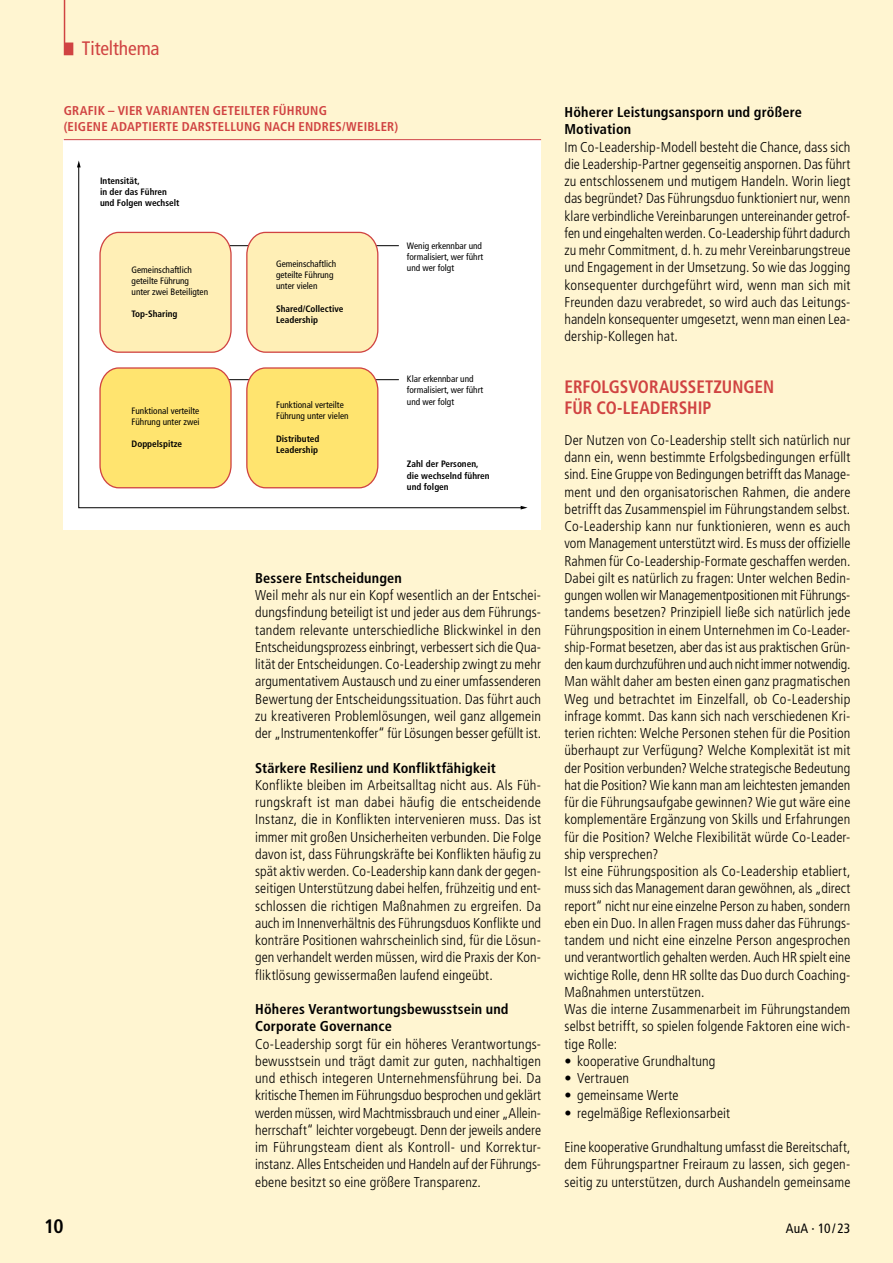
<style>
.page{position:relative;width:893px;height:1263px;background:#fff5d1}
.page>*{position:absolute;margin:0;border:0;box-sizing:border-box;transform-origin:0 0}
.t1{font:condensed 19.5px "Frutiger LT Std";letter-spacing:-.005em;color:#d04342}
.t2{font:700 condensed 19.5px "Frutiger LT Std";color:#000}
.t3{font:700 condensed 18px "Frutiger LT Std";color:#d04342;scale:.95 1}
.t4{font:300 condensed 14.25px/17.2px "Frutiger LT Std";letter-spacing:.01em;color:#000}
.t5{font:condensed 13.5px "Frutiger LT Std";letter-spacing:.005em;color:#000}
.t6{font:700 condensed 12.75px/15.8px "Frutiger LT Std";letter-spacing:.015em;color:#d04342}
.t7{font:condensed 9.3px/11.1px "Frutiger LT Std";color:#000}
.t8{font:700 condensed 9.3px/11.1px "Frutiger LT Std";color:#000}
.s1{font-weight:700}
</style>
<div class="page">
<svg style="left:64px;top:0;width:9px;height:55px"></svg>
<div style="left:64px;top:139px;width:477px;height:391px;background:#fff"></div>
<svg style="left:78px;top:167px;width:443px;height:341px"></svg>
<svg style="left:77px;top:161px;width:4px;height:6px"></svg>
<svg style="left:521px;top:506px;width:7px;height:3px"></svg>
<hr style="left:64px;top:139px;width:477px;height:1px;background:#d04342">
<p class="t1" style="left:82px;top:37px;width:79px">Titelthema</p>
<p class="t6" style="left:64px;top:103px;width:248px">Grafik – Vier Varianten geteilter Führung (eigene adapt</p>
<p class="t6" style="left:148px;top:118px;width:85px">ierte Darstellung</p>
<p class="t6" style="left:264px;top:118px;width:9px">nac</p>
<p class="t6" style="left:288px;top:118px;width:20px">h End</p>
<p class="t6" style="left:322px;top:118px;width:78px">res/Weibler)</p>
<p class="t8" style="left:100px;top:176px;width:81px">Intensität,<br>in der das Führen und Folgen wechselt</p>
<p class="t7" style="left:132px;top:264px;width:78px">Gemeinschaftlich geteilte Führung unter zwei Beteiligten</p>
<p class="t8" style="left:132px;top:308px;width:47px">Top-Sharing</p>
<p class="t7" style="left:132px;top:405px;width:69px">Funktional verteilte<br>Führung unter zwei</p>
<p class="t8" style="left:132px;top:438px;width:52px">Doppelspitze</p>
<p class="t7" style="left:276px;top:259px;width:62px">Gemeinschaftlich geteilte Führung unter vielen</p>
<p class="t8" style="left:276px;top:303px;width:69px">Shared/Collective<br>Leadership</p>
<p class="t7" style="left:276px;top:400px;width:74px">Funktional verteilte<br>Führung unter vielen</p>
<p class="t8" style="left:276px;top:433px;width:45px">Distributed<br>Leadership</p>
<p class="t7" style="left:407px;top:240px;width:78px">Wenig erkennbar und formalisiert, wer führt und wer folgt</p>
<p class="t7" style="left:407px;top:374px;width:78px">Klar erkennbar und formalisiert, wer führt und wer folgt</p>
<p class="t8" style="left:407px;top:459px;width:84px">Zahl der Personen, die wechselnd führen und folgen</p>
<p class="t4" style="left:255px;top:569px;width:287px"><span class="s1">Bessere Entscheidungen<br></span>Weil mehr als nur ein Kopf wesentlich an der Entschei&shy;dungsfindung beteiligt ist und jeder aus dem Führungs&shy;tandem relevante unterschiedliche Blickwinkel in den Entscheidungsprozess einbringt, verbessert sich die Qua&shy;lität der Entscheidungen. Co-Leadership zwingt zu mehr argumentativem Austausch und zu einer umfassenderen Bewertung der Entscheidungssituation. Das führt auch zu kreativeren Problemlösungen, weil ganz allgemein der „Instrumentenkoffer“ für Lösungen besser gefüllt ist.</p>
<p class="t4" style="left:255px;top:759px;width:287px"><span class="s1">Stärkere Resilienz und Konfliktfähigkeit </span>Konflikte bleiben im Arbeitsalltag nicht aus. Als Füh&shy;rungskraft ist man dabei häufig die entscheidende Instanz, die in Konflikten intervenieren muss. Das ist immer mit großen Unsicherheiten verbunden. Die Folge davon ist, dass Führungskräfte bei Konflikten häufig zu spät aktiv werden. Co-Leadership kann dank der gegen&shy;seitigen Unterstützung dabei helfen, frühzeitig und ent&shy;schlossen die richtigen Maßnahmen zu ergreifen. Da auch im Innenverhältnis des Führungsduos Konflikte und konträre Positionen wahrscheinlich sind, für die Lösun&shy;gen verhandelt werden müssen, wird die Praxis der Kon&shy;fliktlösung gewissermaßen laufend eingeübt.</p>
<p class="t4" style="left:255px;top:1001px;width:287px"><span class="s1">Höheres Verantwortungsbewusstsein und Corporate Governance<br></span>Co-Leadership sorgt für ein höheres Verantwortungs&shy;bewusstsein und trägt damit zur guten, nachhaltigen und ethisch integeren Unternehmensführung bei. Da kritische Themen im Führungsduo besprochen und geklärt werden müssen, wird Machtmissbrauch und einer „Allein&shy;herrschaft“ leichter vorgebeugt. Denn der jeweils andere im Führungsteam dient als Kontroll- und Korrektur&shy;instanz. Alles Entscheiden und Handeln auf der Führungs&shy;ebene besitzt so eine größere Transparenz.</p>
<p class="t4" style="left:564px;top:104px;width:287px"><span class="s1">Höherer Leistungsansporn und größere Motivation<br></span>Im Co-Leadership-Modell besteht die Chance, dass sich die Leadership-Partner gegenseitig anspornen. Das führt zu entschlossenem und mutigem Handeln. Worin liegt das begründet? Das Führungsduo funktioniert nur, wenn klare verbindliche Vereinbarungen untereinander getrof&shy;fen und eingehalten werden. Co-Leadership führt dadurch zu mehr Commitment, d. h. zu mehr Vereinbarungstreue und Engagement in der Umsetzung. So wie das Jogging konsequenter durchgeführt wird, wenn man sich mit Freunden dazu verabredet, so wird auch das Leitungs&shy;handeln konsequenter umgesetzt, wenn man einen Lea&shy;dership-Kollegen hat.</p>
<p class="t3" style="left:564px;top:376px;width:30px">Erfolg</p>
<p class="t3" style="left:620px;top:376px;width:120px">svo raussetzung</p>
<p class="t3" style="left:755px;top:376px;width:19px">en</p>
<p class="t3" style="left:564px;top:397px;width:154px">für Co-Leadership</p>
<p class="t4" style="left:564px;top:431px;width:287px">Der Nutzen von Co-Leadership stellt sich natürlich nur dann ein, wenn bestimmte Erfolgsbedingungen erfüllt sind. Eine Gruppe von Bedingungen betrifft das Manage&shy;ment und den organisatorischen Rahmen, die andere betrifft das Zusammenspiel im Führungstandem selbst.<br>Co-Leadership kann nur funktionieren, wenn es auch vom Management unterstützt wird. Es muss der offizielle Rahmen für Co-Leadership-Formate geschaffen werden.<br>Dabei gilt es natürlich zu fragen: Unter welchen Bedin&shy;gungen wollen wir Managementpositionen mit Führungs&shy;tandems besetzen? Prinzipiell ließe sich natürlich jede Führungsposition in einem Unternehmen im Co-Leader&shy;ship-Format besetzen, aber das ist aus praktischen Grün&shy;den kaum durchzuführen und auch nicht immer notwendig.<br>Man wählt daher am besten einen ganz pragmatischen Weg und betrachtet im Einzelfall, ob Co-Leadership infrage kommt. Das kann sich nach verschiedenen Kri&shy;terien richten: Welche Personen stehen für die Position überhaupt zur Verfügung? Welche Komplexität ist mit der Position verbunden? Welche strategische Bedeutung hat die Position? Wie kann man am leichtesten jemanden für die Führungsaufgabe gewinnen? Wie gut wäre eine komplementäre Ergänzung von Skills und Erfahrungen für die Position? Welche Flexibilität würde Co-Leader&shy;ship versprechen?<br>Ist eine Führungsposition als Co-Leadership etabliert, muss sich das Management daran gewöhnen, als „direct report“ nicht nur eine einzelne Person zu haben, sondern eben ein Duo. In allen Fragen muss daher das Führungs&shy;tandem und nicht eine einzelne Person angesprochen und verantwortlich gehalten werden. Auch HR spielt eine wichtige Rolle, denn HR sollte das Duo durch Coaching-Maßnahmen unterstützen.<br>Was die interne Zusammenarbeit im Führungstandem selbst betrifft, so spielen folgende Faktoren eine wich&shy;tige Rolle:</p>
<p class="t4" style="left:564px;top:1052px;width:153px">• kooperative Grundhaltung</p>
<p class="t4" style="left:564px;top:1070px;width:66px">• Vertrauen</p>
<p class="t4" style="left:564px;top:1087px;width:116px">• gemeinsame Werte</p>
<p class="t4" style="left:564px;top:1104px;width:167px">• regelmäßige Reflexionsarbeit</p>
<p class="t4" style="left:564px;top:1139px;width:287px;text-align:justify">Eine kooperative Grundhaltung umfasst die Bereitschaft, dem Führungspartner Freiraum zu lassen, sich gegen&shy;seitig zu unterstützen, durch Aushandeln gemeinsame</p>
<p class="t2" style="left:44px;top:1215px;width:21px">10</p>
<p class="t5" style="left:786px;top:1221px;width:66px">AuA · 10 / 23</p>
</div>
